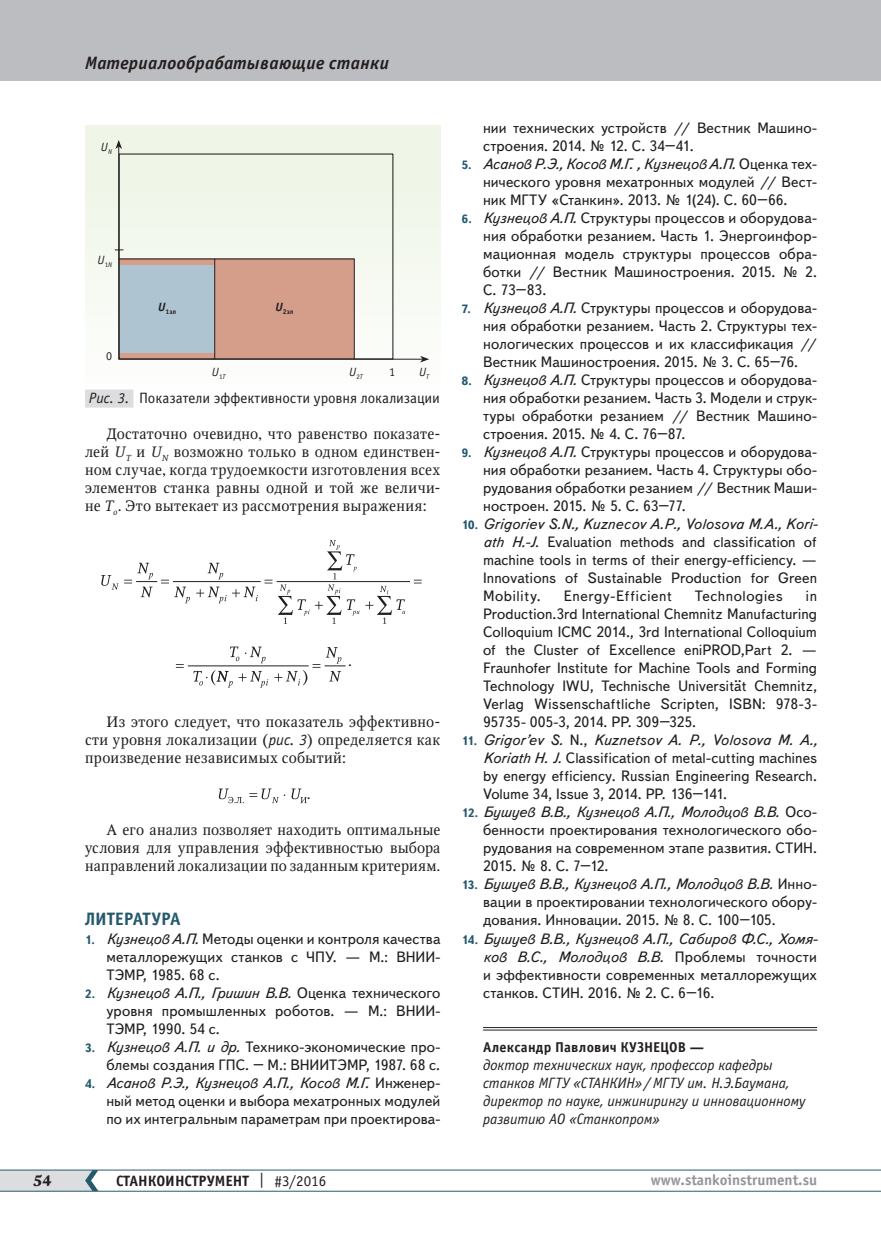
<style>
.page{position:relative;width:881px;height:1234px;background:#fff}
.page>*{position:absolute;margin:0;border:0;box-sizing:border-box;transform-origin:0 0}
.t1{font:italic 700 18px "Officina Sans C";letter-spacing:.015em;color:#231f20}
.t2{font:700 18px "Officina Sans C";letter-spacing:-.015em;color:#255a6e}
.t3{font:15px/18px "Text Book C";letter-spacing:.005em;color:#231f20;text-align:justify}
.t4{font:15px/18px "Octava";letter-spacing:.02em;color:#231f20;text-align:justify}
.t5{font:italic 15px/18px "Officina Sans C";letter-spacing:-.005em;color:#231f20}
.t6{font:15px "Officina Sans C";letter-spacing:-.005em;color:#231f20}
.t7{font:15px "Text Book C";letter-spacing:-.015em;color:#231f20}
.t8{font:700 15px "Officina Sans C";color:#231f20}
.t9{font:700 15px "Officina Sans C";color:#939598}
.t10{font:15px "Text Book C";letter-spacing:.025em;color:#231f20}
.t11{font:15px "Text Book C";letter-spacing:.035em;color:#231f20}
.t12{font:700 15px "Octava";color:#231f20}
.t13{font:700 14.25px "Officina Sans C";letter-spacing:.015em;color:#231f20}
.t14{font:italic 12px "Officina Sans C";color:#231f20}
.t15{font:12px "Officina Sans C";color:#231f20}
.t16{font:700 6.9px "Officina Sans C";color:#231f20}
.s1{font-style:italic}
.s2{font-family:"Officina Sans C";font-style:italic;font-size:15.75px}
.s3{font-weight:700;font-size:12px;color:#255a6e}
.s4{font-weight:400}
</style>
<div class="page">
<hr style="left:0;top:1190px;width:880px;height:1px;background:#255a6e">
<hr style="left:0;top:1169px;width:880px;height:1px;background:#255a6e">
<svg style="left:0;top:1169px;width:98px;height:21px"></svg>
<div style="left:0;top:0;width:880px;height:81px;background:#bcbdc0"></div>
<hr style="left:276px;top:581px;width:134px;height:1px;background:#231f20">
<hr style="left:173px;top:581px;width:87px;height:1px;background:#231f20">
<svg style="left:207px;top:562px;width:16px;height:17px"></svg>
<svg style="left:101px;top:562px;width:89px;height:41px"></svg>
<svg style="left:196px;top:586px;width:30px;height:17px"></svg>
<svg style="left:232px;top:586px;width:26px;height:15px"></svg>
<svg style="left:413px;top:579px;width:8px;height:4px"></svg>
<svg style="left:264px;top:579px;width:45px;height:44px"></svg>
<svg style="left:315px;top:540px;width:44px;height:83px"></svg>
<svg style="left:365px;top:585px;width:40px;height:38px"></svg>
<svg style="left:176px;top:664px;width:8px;height:3px"></svg>
<svg style="left:245px;top:646px;width:20px;height:17px"></svg>
<hr style="left:188px;top:665px;width:120px;height:1px;background:#231f20">
<svg style="left:274px;top:647px;width:71px;height:38px"></svg>
<svg style="left:230px;top:646px;width:9px;height:15px"></svg>
<svg style="left:193px;top:670px;width:75px;height:17px"></svg>
<svg style="left:291px;top:788px;width:15px;height:15px"></svg>
<svg style="left:219px;top:788px;width:66px;height:15px"></svg>
<hr style="left:483px;top:1027px;width:333px;height:1px;background:#231f20">
<hr style="left:483px;top:1029px;width:333px;height:1px;background:#231f20">
<div style="left:85px;top:125px;width:355px;height:278px;background:linear-gradient(to bottom,#ecf4e4,#fdfdfc)"></div>
<div style="left:119px;top:259px;width:235px;height:100px;background:#d59e8b"></div>
<div style="left:119px;top:265px;width:95px;height:88px;background:#aec4d0"></div>
<div style="left:85px;top:389px;width:48px;height:18px;background:#dcdddf"></div>
<hr style="left:119px;top:359px;width:303px;height:1px;background:#231f20">
<svg style="left:420px;top:356px;width:9px;height:6px"></svg>
<hr style="left:119px;top:259px;width:235px;height:1px;background:#231f20">
<hr style="left:118px;top:146px;width:1px;height:213px;background:#231f20">
<svg style="left:115px;top:140px;width:7px;height:9px"></svg>
<hr style="left:354px;top:259px;width:1px;height:100px;background:#231f20">
<hr style="left:214px;top:259px;width:1px;height:100px;background:#231f20">
<div style="left:119px;top:153px;width:274px;height:206px;border:1px solid #231f20"></div>
<p class="t1" style="left:85px;top:53px;width:305px">Материалообрабатывающие станки</p>
<p class="t14" style="left:101px;top:140px;width:13px">U<sub>N</sub></p>
<p class="t14" style="left:97px;top:253px;width:16px">U<sub>1</sub><sub>N</sub></p>
<p class="t15" style="left:106px;top:350px;width:7px">0</p>
<p class="t16" style="left:158px;top:308px;width:20px"><sup>U</sup>1эл</p>
<p class="t16" style="left:275px;top:308px;width:20px"><sup>U</sup>2эл</p>
<p class="t14" style="left:212px;top:365px;width:15px">U<sub>1</sub><sub>T</sub></p>
<p class="t14" style="left:349px;top:365px;width:15px">U<sub>2</sub><sub>T</sub></p>
<p class="t15" style="left:389px;top:365px;width:7px">1</p>
<p class="t14" style="left:419px;top:365px;width:12px">U<sub>T</sub></p>
<p class="t6" style="left:89px;top:390px;width:352px"><span class="s1">Рис. 3.</span> Показатели эффективности уровня локализации</p>
<p class="t4" style="left:85px;top:425px;width:357px;text-indent:21px">Достаточно очевидно, что равенство показате&shy;лей <span class="s1">U</span><sub>T</sub> и <span class="s1">U</span><sub>N</sub> возможно только в одном единствен&shy;ном случае, когда трудоемкости изготовления всех элементов станка равны одной и той же величи&shy;не <span class="s1">Т</span><sub>о</sub>. Это вытекает из рассмотрения выражения:</p>
<p class="t4" style="left:348px;top:652px;width:5px">.</p>
<p class="t4" style="left:85px;top:713px;width:357px;text-indent:21px">Из этого следует, что показатель эффективно&shy;сти уровня локализации (<span class="s2">рис. 3</span>) определяется как произведение независимых событий:</p>
<p class="t4" style="left:306px;top:785px;width:5px">.</p>
<p class="t4" style="left:85px;top:821px;width:357px;text-indent:21px">А его анализ позволяет находить оптимальные условия для управления эффективностью выбора направлений локализации по заданным критериям.</p>
<p class="t2" style="left:85px;top:909px;width:97px">ЛИТЕРАТУРА</p>
<p class="t3" style="left:106px;top:929px;width:335px;text-indent:-21px"><span class="s3">1.</span> <span class="s1">Кузнецов А.П.</span> Методы оценки и контроля качества металлорежущих станков с ЧПУ. — М.: ВНИИ-ТЭМР, 1985. 68 с.</p>
<p class="t3" style="left:106px;top:983px;width:335px;text-indent:-21px"><span class="s3">2.</span> <span class="s1">Кузнецов А.П., Гришин В.В.</span> Оценка технического уровня промышленных роботов. — М.: ВНИИ-ТЭМР, 1990. 54 с.</p>
<p class="t3" style="left:85px;top:1037px;width:357px;text-align:right"><span class="s3">3.</span> <span class="s1">Кузнецов А.П. и др.</span> Технико-экономические про&shy;блемы создания ГПС. – М.: ВНИИТЭМР, 1987. 68 с.</p>
<p class="t3" style="left:106px;top:1073px;width:335px;text-indent:-21px"><span class="s3">4.</span> <span class="s1">Асанов Р.Э., Кузнецов А.П., Косов М.Г.</span> Инженер&shy;ный метод оценки и выбора мехатронных модулей по их интегральным параметрам при проектирова-</p>
<p class="t3" style="left:483px;top:119px;width:335px">нии технических устройств // Вестник Машино&shy;строения. 2014. № 12. С. 34–41.</p>
<p class="t3" style="left:483px;top:155px;width:335px;text-indent:-21px"><span class="s3">5.</span> <span class="s1">Асанов Р.Э., Косов М.Г. , Кузнецов А.П.</span> Оценка тех&shy;нического уровня мехатронных модулей // Вест&shy;ник МГТУ «Станкин». 2013. № 1(24). С. 60–66.</p>
<p class="t3" style="left:483px;top:209px;width:335px;text-indent:-21px"><span class="s3">6.</span> <span class="s1">Кузнецов А.П.</span> Структуры процессов и оборудова&shy;ния обработки резанием. Часть 1. Энергоинфор&shy;мационная модель структуры процессов обра&shy;ботки // Вестник Машиностроения. 2015. № 2.<br>С. 73–83.</p>
<p class="t3" style="left:483px;top:299px;width:335px;text-indent:-21px"><span class="s3">7.</span> <span class="s1">Кузнецов А.П.</span> Структуры процессов и оборудова&shy;ния обработки резанием. Часть 2. Структуры тех&shy;нологических процессов и их классификация // Вестник Машиностроения. 2015. № 3. С. 65–76.</p>
<p class="t3" style="left:483px;top:371px;width:335px;text-indent:-21px"><span class="s3">8.</span> <span class="s1">Кузнецов А.П.</span> Структуры процессов и оборудова&shy;ния обработки резанием. Часть 3. Модели и струк&shy;туры обработки резанием // Вестник Машино&shy;строения. 2015. № 4. С. 76–87.</p>
<p class="t3" style="left:483px;top:443px;width:335px;text-indent:-21px"><span class="s3">9.</span> <span class="s1">Кузнецов А.П.</span> Структуры процессов и оборудова&shy;ния обработки резанием. Часть 4. Структуры обо&shy;рудования обработки резанием // Вестник Маши&shy;ностроен. 2015. № 5. С. 63–77.</p>
<p class="t3" style="left:483px;top:515px;width:336px;text-indent:-21px"><span class="s3">10.</span> <span class="s1">Grigoriev S.N., Kuznecov A.P., Volosova M.A., Kori&shy;ath H.-J.</span> Evaluation methods and classification of machine tools in terms of their energy-efficiency. — Innovations of Sustainable Production for Green Mobility.</p>
<p class="t10" style="left:563px;top:588px;width:110px">Energy-Efficient</p>
<p class="t11" style="left:694px;top:588px;width:90px">Technologies</p>
<p class="t3" style="left:483px;top:587px;width:335px;text-indent:322px">in Production.3rd International Chemnitz Manufacturing Colloquium ICMC 2014., 3rd International Colloquium of the Cluster of Excellence eniPROD,Part 2. — Fraunhofer Institute for Machine Tools and Forming Technology IWU, Technische Universitat Chemnitz,</p>
<p class="t3" style="left:483px;top:663px;width:335px;line-height:27px;text-indent:251px">..<br>Verlag Wissenschaftliche Scripten, ISBN: 978-3-</p>
<p class="t7" style="left:483px;top:714px;width:215px">95735- 005-3, 2014. РР. 309–325.</p>
<p class="t3" style="left:483px;top:731px;width:335px;text-indent:-21px"><span class="s3">11.</span> <span class="s1">Grigor’ev S.</span> N., <span class="s1">Kuznetsov A. P., Volosova M. A., Koriath H. J.</span> Classification of metal-cutting machines by energy efficiency. Russian Engineering Research.<br>Volume 34, Issue 3, 2014. РР. 136–141.</p>
<p class="t3" style="left:483px;top:803px;width:335px;text-indent:-21px"><span class="s3">12.</span> <span class="s1">Бушуев В.В., Кузнецов А.П., Молодцов В.В.</span> Осо&shy;бенности проектирования технологического обо&shy;рудования на современном этапе развития. СТИН.<br>2015. № 8. С. 7–12.</p>
<p class="t3" style="left:483px;top:875px;width:335px;text-indent:-21px"><span class="s3">13.</span> <span class="s1">Бушуев В.В., Кузнецов А.П., Молодцов В.В.</span> Инно&shy;вации в проектировании технологического обору&shy;дования. Инновации. 2015. № 8. С. 100–105.</p>
<p class="t3" style="left:483px;top:929px;width:336px;text-indent:-21px"><span class="s3">14.</span> <span class="s1">Бушуев В.В., Кузнецов А.П., Сабиров Ф.С., Хомя&shy;ков В.С., Молодцов В.В.</span> Проблемы точности и эффективности современных металлорежущих станков. СТИН. 2016. № 2. С. 6–16.</p>
<p class="t13" style="left:483px;top:1038px;width:222px">Александр Павлович КУЗНЕЦОВ —</p>
<p class="t5" style="left:483px;top:1055px;width:324px">доктор технических наук, профессор кафедры станков МГТУ «СТАНКИН»/МГТУ им. Н.Э.Баумана, директор по науке, инжинирингу и инновационному развитию АО «Станкопром»</p>
<p class="t12" style="left:33px;top:1170px;width:20px">54</p>
<p class="t8" style="left:116px;top:1171px;width:211px">СТАНКОИНСТРУМЕНТ <span class="s4">| #3/2016</span></p>
<p class="t9" style="left:650px;top:1171px;width:168px">www.stankoinstrument.su</p>
</div>
